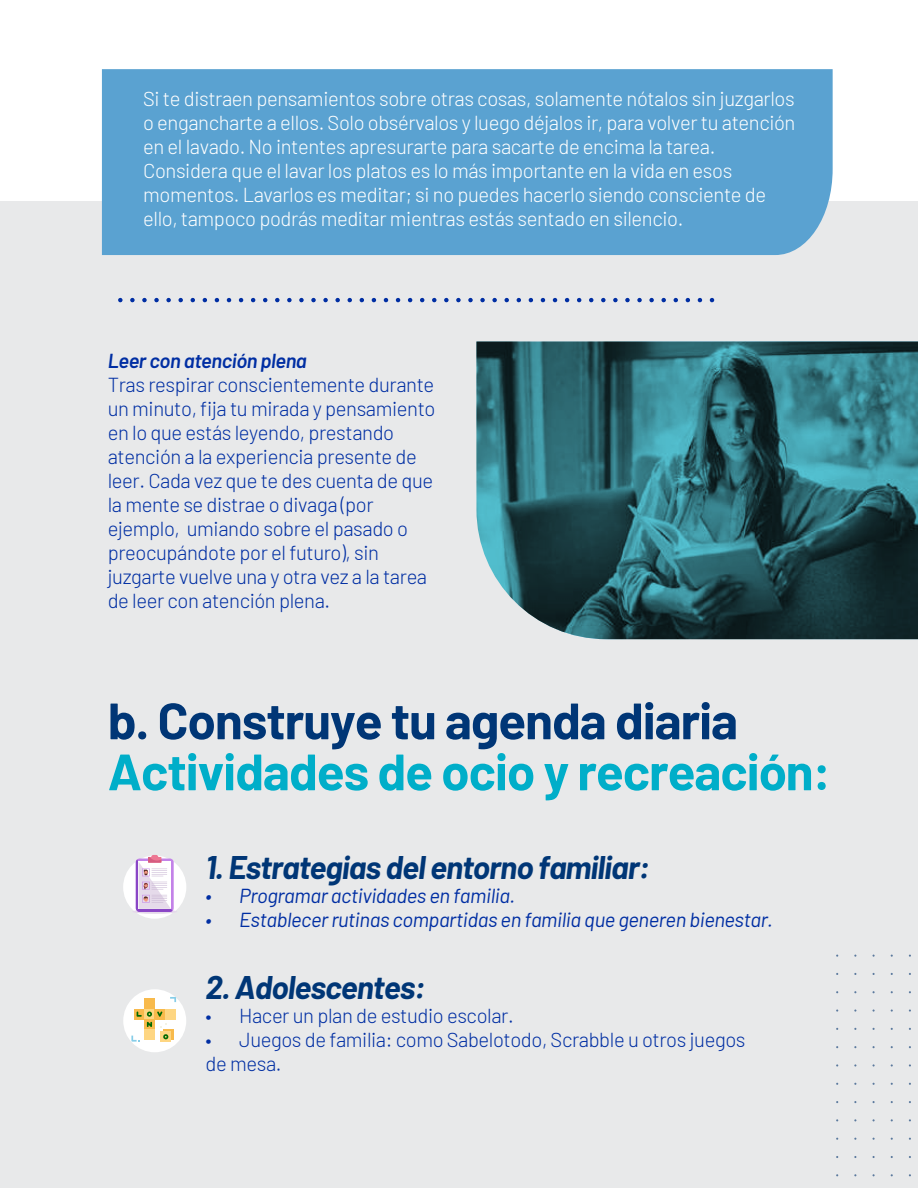
<style>
.page{position:relative;width:918px;height:1188px;background:#fff}
.page>*{position:absolute;margin:0;border:0;box-sizing:border-box;transform-origin:0 0}
.t1{font:700 51px "Barlow";letter-spacing:-.02em;color:#00aec9}
.t2{font:700 51px "Barlow";letter-spacing:-.02em;color:#003676}
.t3{font:italic 700 31.95px "Barlow";letter-spacing:-.03em;color:#003676}
.t4{font:300 20.25px/24px "Barlow";letter-spacing:-.02em;color:#002ea3}
.t5{font:300 20.25px/24px "Barlow";letter-spacing:-.02em;color:#fff}
.t6{font:italic 20.25px "Barlow";letter-spacing:-.02em;color:#002ea3}
.t7{font:italic 600 20.25px "Barlow";letter-spacing:-.02em;color:#002ea3}
</style>
<div class="page">
<div style="left:0;top:201px;width:918px;height:987px;background:#e8e9ea"></div>
<div style="left:102px;top:69px;width:731px;height:186px;background:#5aa2d1"></div>
<svg style="left:476px;top:342px;width:442px;height:297px;background:#2f646c"></svg>
<svg style="left:120px;top:298px;width:595px;height:4px"></svg>
<div style="left:123px;top:856px;width:63px;height:63px;background:#fff;border-radius:50%"></div>
<div style="left:123px;top:989px;width:63px;height:63px;background:#fff;border-radius:50%"></div>
<div style="left:132px;top:909px;width:45px;height:5px;background:#e5daea;border-radius:50%"></div>
<svg style="left:136px;top:855px;width:38px;height:57px"></svg>
<svg style="left:134px;top:1009px;width:10px;height:10px"></svg>
<div style="left:144px;top:1009px;width:11px;height:10px;background:#fed682"></div>
<div style="left:155px;top:1009px;width:10px;height:10px;background:#f8ba4c"></div>
<div style="left:165px;top:1009px;width:10px;height:10px;background:#fed682"></div>
<div style="left:144px;top:999px;width:11px;height:10px;background:#f8ba4c"></div>
<div style="left:163px;top:1029px;width:11px;height:10px;background:#f8ba4c"></div>
<div style="left:144px;top:1019px;width:11px;height:11px;background:#f8ba4c"></div>
<div style="left:144px;top:1030px;width:11px;height:10px;background:#fed682"></div>
<div style="left:161px;top:1031px;width:10px;height:11px;background:#fed682"></div>
<svg style="left:163px;top:1034px;width:5px;height:5px"></svg>
<svg style="left:170px;top:997px;width:6px;height:5px"></svg>
<svg style="left:137px;top:1011px;width:30px;height:17px"></svg>
<svg style="left:131px;top:1036px;width:9px;height:6px"></svg>
<p class="t5" style="left:143px;top:85px;width:654px">Si te distraen pensamientos sobre otras cosas, solamente nótalos sin juzgarlos o engancharte a ellos. Solo obsérvalos y luego déjalos ir, para volver tu atención en el lavado. No intentes apresurarte para sacarte de encima la tarea.<br>Considera que el lavar los platos es lo más importante en la vida en esos momentos. Lavarlos es meditar; si no puedes hacerlo siendo consciente de ello, tampoco podrás meditar mientras estás sentado en silencio.</p>
<p class="t7" style="left:108px;top:346px;width:201px">Leer con atención plena</p>
<p class="t4" style="left:108px;top:371px;width:329px">Tras respirar conscientemente durante un minuto, fija tu mirada y pensamiento en lo que estás leyendo, prestando atención a la experiencia presente de leer. Cada vez que te des cuenta de que la mente se distrae o divaga (por ejemplo, umiando sobre el pasado o preocupándote por el futuro), sin juzgarte vuelve una y otra vez a la tarea de leer con atención plena.</p>
<h1 class="t2" style="left:108px;top:683px;width:632px">b. Construye tu agenda diaria</h1>
<h1 class="t1" style="left:108px;top:734px;width:725px">Actividades de ocio y recreación:</h1>
<h2 class="t3" style="left:206px;top:844px;width:446px">1. Estrategias del entorno familiar:</h2>
<p class="t6" style="left:206px;top:881px;width:311px">• Programar actividades en familia.</p>
<p class="t6" style="left:206px;top:905px;width:569px">• Establecer rutinas compartidas en familia que generen bienestar.</p>
<h2 class="t3" style="left:206px;top:964px;width:222px">2. Adolescentes:</h2>
<p class="t4" style="left:206px;top:1002px;width:310px">• Hacer un plan de estudio escolar.</p>
<p class="t4" style="left:206px;top:1026px;width:541px">• Juegos de familia: como Sabelotodo, Scrabble u otros juegos de mesa.</p>
</div>
